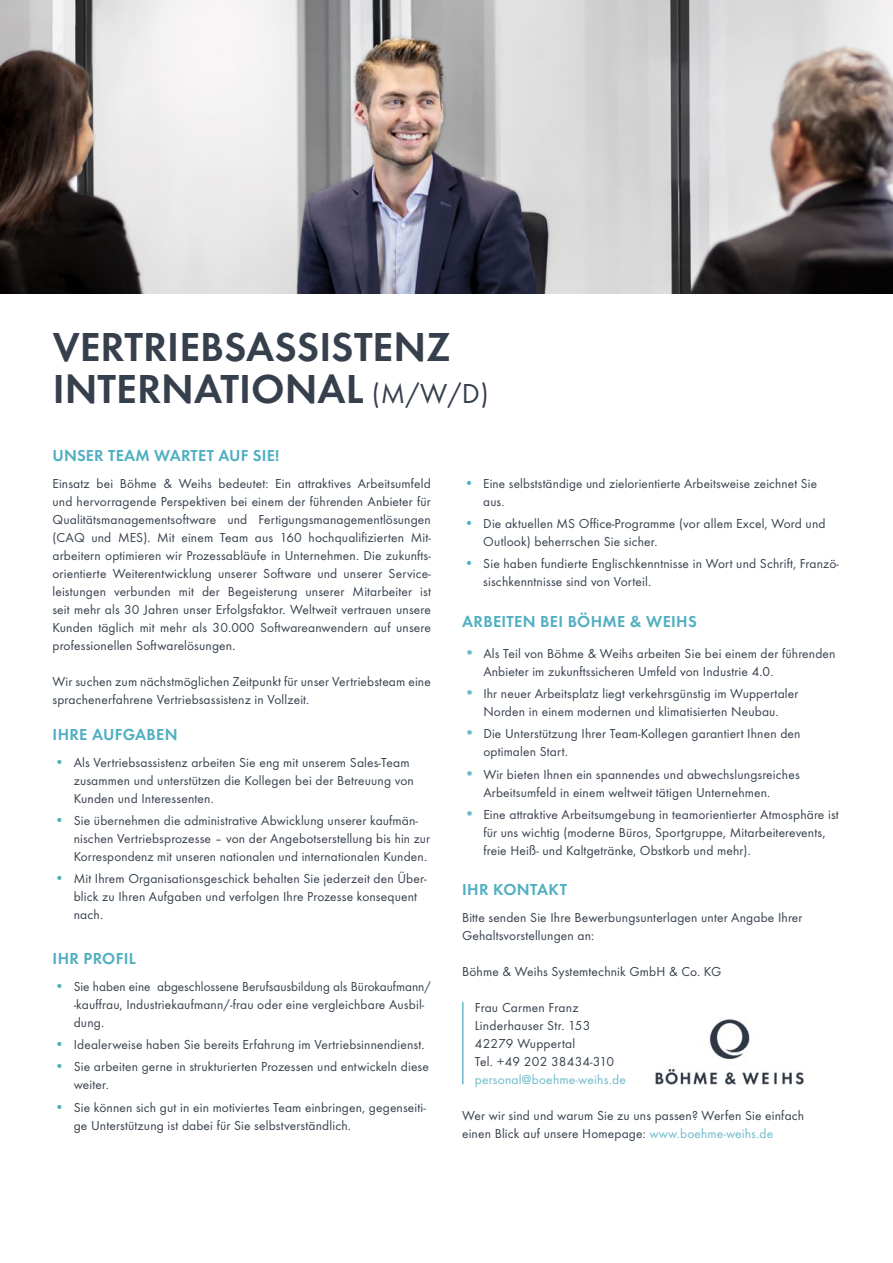
<style>
.page{position:relative;width:893px;height:1263px;background:#fff}
.page>*{position:absolute;margin:0;border:0;box-sizing:border-box;transform-origin:0 0}
.t1{font:600 42px/42px "Function Pro";color:#36404d}
.t2{font:600 16.5px "Function Pro";letter-spacing:.02em;color:#50afc1}
.t3{font:13.5px/18px "Function Pro";letter-spacing:.01em;color:#36404d}
.t4{font:13.5px "Function Pro";letter-spacing:.015em;color:#6cbaca}
.s1{font-weight:400;font-size:28.5px}
.s2{font-size:15px;color:#50afc1}
.s3{font-weight:500;font-size:16.5px;color:#6cbaca}
.s4{color:#6cbaca}
</style>
<div class="page">
<img style="left:0;top:0;width:893px;height:293px">
<hr style="left:462px;top:1002px;width:2px;height:82px;background:#6cbaca">
<img style="left:655px;top:1019px;width:149px;height:65px">
<h1 class="t1" style="left:53px;top:326px;width:438px">VERTRIEBSASSISTENZ<br>INTERNATIONAL <span class="s1">(M/W/D)</span></h1>
<p class="t2" style="left:52px;top:445px;width:228px">UNSER TEAM WARTET AUF SIE!</p>
<p class="t3" style="left:52px;top:474px;width:380px;text-align:justify">Einsatz bei Böhme &amp; Weihs bedeutet: Ein attraktives Arbeitsumfeld und hervorragende Perspektiven bei einem der führenden Anbieter für Qualitätsmanagementsoftware und Fertigungsmanagementlösungen (CAQ und MES). Mit einem Team aus 160 hochqualifizierten Mit&shy;arbeitern optimieren wir Prozessabläufe in Unternehmen. Die zukunfts&shy;orientierte Weiterentwicklung unserer Software und unserer Service&shy;leistungen verbunden mit der Begeisterung unserer Mitarbeiter ist seit mehr als 30 Jahren unser Erfolgsfaktor. Weltweit vertrauen unsere Kunden täglich mit mehr als 30.000 Softwareanwendern auf unsere professionellen Softwarelösungen.</p>
<p class="t3" style="left:52px;top:672px;width:380px">Wir suchen zum nächstmöglichen Zeitpunkt für unser Vertriebsteam eine sprachenerfahrene Vertriebsassistenz in Vollzeit.</p>
<p class="t2" style="left:53px;top:724px;width:127px">IHRE AUFGABEN</p>
<p class="t3" style="left:74px;top:753px;width:342px;text-indent:-19px"><span class="s2">•</span> Als Vertriebsassistenz arbeiten Sie eng mit unserem Sales-Team zusammen und unterstützen die Kollegen bei der Betreuung von<br>Kunden und Interessenten.</p>
<p class="t3" style="left:74px;top:812px;width:358px;text-indent:-19px"><span class="s2">•</span> Sie übernehmen die administrative Abwicklung unserer kaufmän&shy;nischen Vertriebsprozesse – von der Angebotserstellung bis hin zur<br>Korrespondenz mit unseren nationalen und internationalen Kunden.</p>
<p class="t3" style="left:74px;top:870px;width:354px;text-indent:-19px"><span class="s2">•</span> Mit Ihrem Organisationsgeschick behalten Sie jederzeit den Über&shy;blick zu Ihren Aufgaben und verfolgen Ihre Prozesse konsequent nach.</p>
<p class="t2" style="left:53px;top:948px;width:85px">IHR PROFIL</p>
<p class="t3" style="left:74px;top:977px;width:359px;text-indent:-19px"><span class="s2">•</span> Sie haben eine abgeschlossene Berufsausbildung als Bürokaufmann/ -kauffrau, Industriekaufmann/-frau oder eine vergleichbare Ausbil&shy;dung.</p>
<p class="t3" style="left:55px;top:1036px;width:371px"><span class="s2">•</span> Idealerweise haben Sie bereits Erfahrung im Vertriebsinnendienst.</p>
<p class="t3" style="left:74px;top:1058px;width:357px;text-indent:-19px"><span class="s2">•</span> Sie arbeiten gerne in strukturierten Prozessen und entwickeln diese weiter.</p>
<p class="t3" style="left:74px;top:1098px;width:354px;text-indent:-19px"><span class="s2">•</span> Sie können sich gut in ein motiviertes Team einbringen, gegenseiti&shy;ge Unterstützung ist dabei für Sie selbstverständlich.</p>
<p class="t3" style="left:483px;top:474px;width:335px;text-indent:-19px"><span class="s2">•</span> Eine selbstständige und zielorientierte Arbeitsweise zeichnet Sie aus.</p>
<p class="t3" style="left:483px;top:515px;width:344px;text-indent:-19px"><span class="s2">•</span> Die aktuellen MS Office-Programme (vor allem Excel, Word und<br>Outlook) beherrschen Sie sicher.</p>
<p class="t3" style="left:483px;top:555px;width:357px;text-indent:-19px"><span class="s2">•</span> Sie haben fundierte Englischkenntnisse in Wort und Schrift, Franzö&shy;sischkenntnisse sind von Vorteil.</p>
<p class="t2" style="left:462px;top:611px;width:236px">ARBEITEN BEI BÖHME &amp; WEIHS</p>
<p class="t3" style="left:483px;top:644px;width:354px;text-indent:-19px"><span class="s3">•</span> Als Teil von Böhme &amp; Weihs arbeiten Sie bei einem der führenden<br>Anbieter im zukunftssicheren Umfeld von Industrie 4.0.</p>
<p class="t3" style="left:464px;top:685px;width:336px;text-align:center"><span class="s3">•</span> Ihr neuer Arbeitsplatz liegt verkehrsgünstig im Wuppertaler<br>Norden in einem modernen und klimatisierten Neubau.</p>
<p class="t3" style="left:483px;top:725px;width:319px;text-indent:-19px"><span class="s3">•</span> Die Unterstützung Ihrer Team-Kollegen garantiert Ihnen den optimalen Start.</p>
<p class="t3" style="left:483px;top:765px;width:318px;text-indent:-19px"><span class="s3">•</span> Wir bieten Ihnen ein spannendes und abwechslungsreiches<br>Arbeitsumfeld in einem weltweit tätigen Unternehmen.</p>
<p class="t3" style="left:483px;top:805px;width:357px;text-indent:-19px"><span class="s3">•</span> Eine attraktive Arbeitsumgebung in teamorientierter Atmosphäre ist für uns wichtig (moderne Büros, Sportgruppe, Mitarbeiterevents, freie Heiß- und Kaltgetränke, Obstkorb und mehr).</p>
<p class="t2" style="left:462px;top:880px;width:106px">IHR KONTAKT</p>
<p class="t3" style="left:462px;top:909px;width:342px">Bitte senden Sie Ihre Bewerbungsunterlagen unter Angabe Ihrer<br>Gehaltsvorstellungen an:</p>
<p class="t3" style="left:462px;top:963px;width:261px">Böhme &amp; Weihs Systemtechnik GmbH &amp; Co. KG</p>
<p class="t3" style="left:475px;top:998px;width:141px">Frau Carmen Franz<br>Linderhauser Str. 153<br>42279 Wuppertal<br>Tel. +49 202 38434-310</p>
<p class="t4" style="left:475px;top:1072px;width:153px">personal@boehme-weihs.de</p>
<p class="t3" style="left:462px;top:1107px;width:344px">Wer wir sind und warum Sie zu uns passen? Werfen Sie einfach einen Blick auf unsere Homepage: <span class="s4">www.boehme-weihs.de</span></p>
</div>
